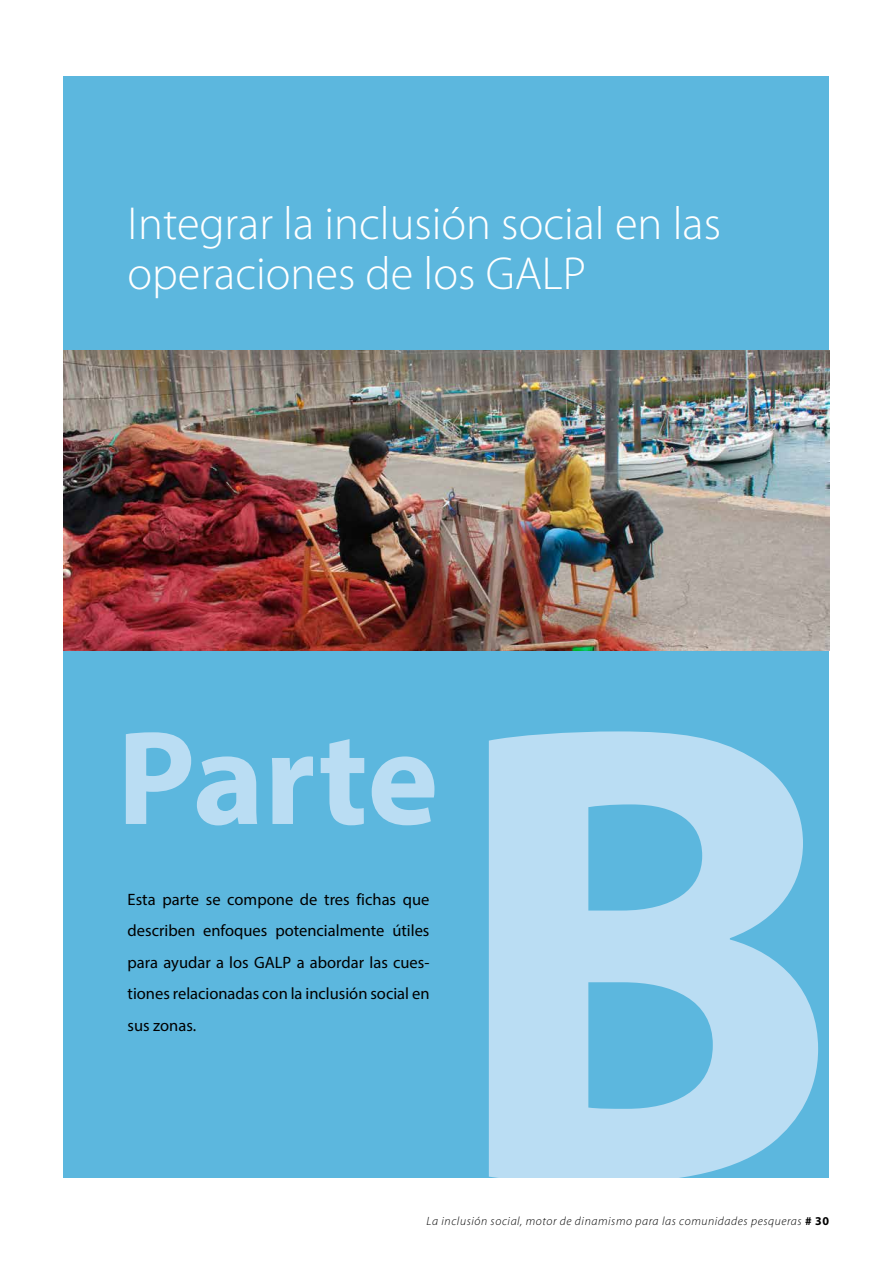
<style>
.page{position:relative;width:893px;height:1263px;background:#fff}
.page>*{position:absolute;margin:0;border:0;box-sizing:border-box;transform-origin:0 0}
.t1{font:700 658.5px "Myriad Pro";color:#baddf3}
.t2{font:700 135px "Myriad Pro";color:#baddf3}
.t3{font:300 46.5px/49.5px "Myriad Pro";color:#fff}
.t4{font:16.5px/31.5px "Myriad Pro";color:#000;text-align:justify}
.t5{font:italic 300 12px "Myriad Pro";letter-spacing:.05em;color:#000}
.s1{font-weight:700;font-style:normal}
</style>
<div class="page">
<div style="left:64px;top:77px;width:765px;height:1101px;background:#5cb7de"></div>
<img style="left:64px;top:350px;width:765px;height:301px">
<h3 class="t3" style="left:128px;top:199px;width:595px">Integrar la inclusión social en las operaciones de los GALP</h3>
<h2 class="t2" style="left:117px;top:690px;width:323px">Parte</h2>
<p class="t4" style="left:128px;top:883px;width:303px">Esta parte se compone de tres fichas que describen enfoques potencialmente útiles para ayudar a los GALP a abordar las cues&shy;tiones relacionadas con la inclusión social en sus zonas.</p>
<h1 class="t1" style="left:445px;top:527px;width:399px">B</h1>
<p class="t5" style="left:427px;top:1214px;width:404px">La inclusión social, motor de dinamismo para las comunidades pesqueras <span class="s1"># 30</span></p>
</div>
